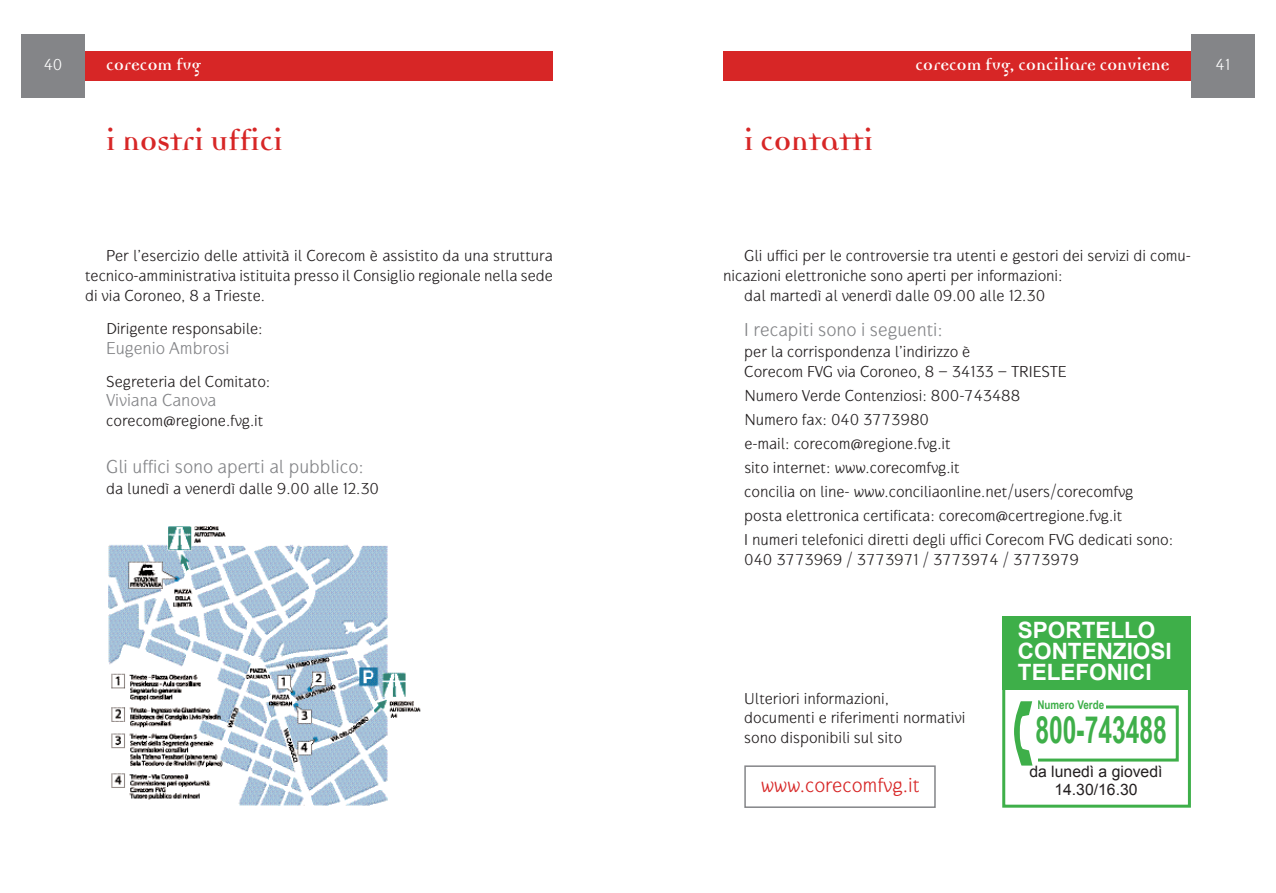
<style>
.page{position:relative;width:1276px;height:893px;background:#fff}
.page>*{position:absolute;margin:0;border:0;box-sizing:border-box;transform-origin:0 0}
.t1{font:700 37.5px "Arial Narrow";color:#3eaf49;scale:.8 1}
.t2{font:700 31.5px "Democratica";color:#d72626}
.t3{font:700 22.5px/21px "Arial";color:#fff}
.t4{font:21px "Gauntlet Classic";color:#d72626}
.t5{font:19.5px "Gauntlet Classic";color:#848588}
.t6{font:700 18px "Democratica";color:#fff}
.t7{font:18px "Gauntlet Classic";color:#848588}
.t8{font:16.5px/24px "Gauntlet Classic";color:#231f20}
.t9{font:16.5px "Gauntlet Classic";color:#fff}
.t10{font:15.75px "Arial";color:#231f20}
.t11{font:700 12px "Arial Narrow";color:#3eaf49}
</style>
<div class="page">
<img style="left:108px;top:526px;width:313px;height:280px">
<div style="left:1024px;top:705px;width:154px;height:56px;border:3px solid #3eaf49"></div>
<div style="left:1037px;top:698px;width:69px;height:16px;background:#fff"></div>
<div style="left:1010px;top:697px;width:28px;height:72px;background:#fff"></div>
<svg style="left:1014px;top:701px;width:18px;height:65px"></svg>
<div style="left:1002px;top:617px;width:188px;height:73px;background:#3eaf49"></div>
<div style="left:1002px;top:616px;width:189px;height:192px;border:3px solid #3eaf49"></div>
<div style="left:744px;top:765px;width:191px;height:43px;border:2px solid #848588"></div>
<div style="left:85px;top:51px;width:468px;height:30px;background:#d72626"></div>
<div style="left:21px;top:34px;width:64px;height:64px;background:#848588"></div>
<div style="left:723px;top:51px;width:468px;height:30px;background:#d72626"></div>
<div style="left:1191px;top:34px;width:63px;height:64px;background:#848588"></div>
<p class="t9" style="left:44px;top:55px;width:20px">40</p>
<p class="t6" style="left:106px;top:53px;width:96px">corecom fvg</p>
<p class="t6" style="left:915px;top:53px;width:256px">corecom fvg, conciliare conviene</p>
<p class="t9" style="left:1215px;top:55px;width:16px">41</p>
<h2 class="t2" style="left:106px;top:120px;width:178px">i nostri uffici</h2>
<p class="t8" style="left:85px;top:246px;width:469px;line-height:19.8px;text-align:justify;text-indent:21px">Per l’esercizio delle attività il Corecom è assistito da una struttura tecnico-amministrativa istituita presso il Consiglio regionale nella sede di via Coroneo, 8 a Trieste.</p>
<p class="t8" style="left:106px;top:316px;width:158px">Dirigente responsabile:</p>
<p class="t7" style="left:106px;top:338px;width:124px">Eugenio Ambrosi</p>
<p class="t8" style="left:106px;top:369px;width:165px">Segreteria del Comitato:</p>
<p class="t7" style="left:106px;top:390px;width:111px">Viviana Canova</p>
<p class="t8" style="left:106px;top:408px;width:158px">corecom@regione.fvg.it</p>
<p class="t5" style="left:106px;top:455px;width:259px">Gli uffici sono aperti al pubblico:</p>
<p class="t8" style="left:106px;top:477px;width:274px">da lunedì a venerdì dalle 9.00 alle 12.30</p>
<h2 class="t2" style="left:744px;top:120px;width:130px">i contatti</h2>
<p class="t8" style="left:744px;top:244px;width:448px">Gli uffici per le controversie tra utenti e gestori dei servizi di comu-</p>
<p class="t8" style="left:723px;top:264px;width:341px">nicazioni elettroniche sono aperti per informazioni:</p>
<p class="t8" style="left:744px;top:284px;width:302px">dal martedì al venerdì dalle 09.00 alle 12.30</p>
<p class="t5" style="left:744px;top:318px;width:200px">I recapiti sono i seguenti:</p>
<p class="t8" style="left:744px;top:342px;width:324px;line-height:19.8px">per la corrispondenza l’indirizzo è<br>Corecom FVG via Coroneo, 8 – 34133 – TRIESTE</p>
<p class="t8" style="left:744px;top:383px;width:430px">Numero Verde Contenziosi: 800-743488<br>Numero fax: 040 3773980<br>e-mail: corecom@regione.fvg.it<br>sito internet: www.corecomfvg.it<br>concilia on line- www.conciliaonline.net/users/corecomfvg posta elettronica certificata: corecom@certregione.fvg.it<br>I numeri telefonici diretti degli uffici Corecom FVG dedicati sono:</p>
<p class="t8" style="left:744px;top:547px;width:336px">040 3773969 / 3773971 / 3773974 / 3773979</p>
<h3 class="t3" style="left:1018px;top:620px;width:155px">SPORTELLO<br>CONTENZIOSI<br>TELEFONICI</h3>
<h1 class="t1" style="left:1035px;top:708px;width:166px">800-743488</h1>
<p class="t10" style="left:1029px;top:763px;width:135px">da lunedì a giovedì</p>
<p class="t8" style="left:744px;top:688px;width:222px;line-height:19.8px">Ulteriori informazioni,<br>documenti e riferimenti normativi sono disponibili sul sito</p>
<p class="t11" style="left:1037px;top:698px;width:68px">Numero Verde</p>
<p class="t4" style="left:760px;top:773px;width:161px">www.corecomfvg.it</p>
<p class="t10" style="left:1054px;top:781px;width:85px">14.30/16.30</p>
</div>
